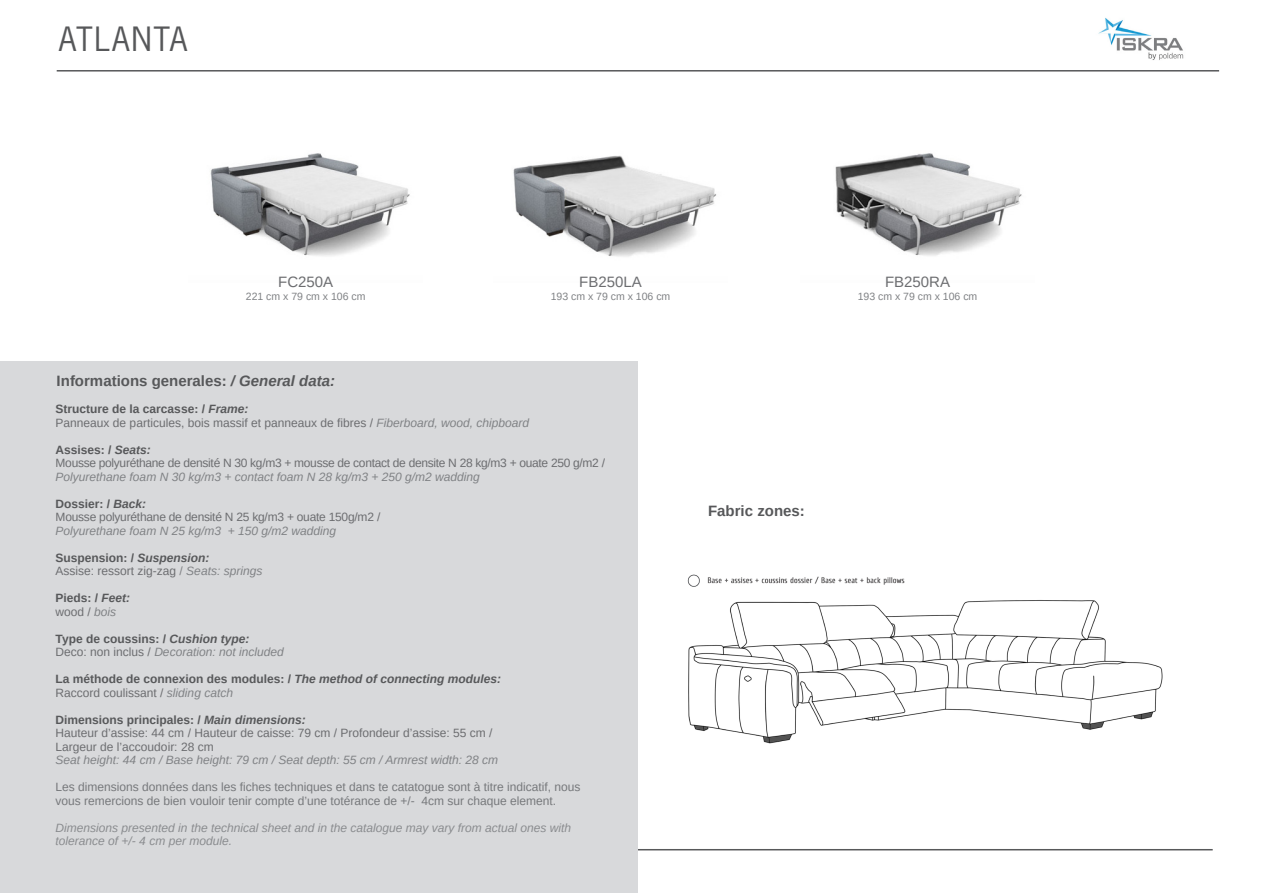
<style>
.page{position:relative;width:1263px;height:893px;background:#fff}
.page>*{position:absolute;margin:0;border:0;box-sizing:border-box;transform-origin:0 0}
.t1{font:31.5px "News Gothic Std";letter-spacing:.05em;color:#57585a}
.t2{font:700 15px "Arimo";color:#57585a}
.t3{font:15px "Arimo";color:#6c6d70}
.t4{font:12px "Arimo";color:#6c6d70}
.t5{font:700 12px "Arimo";color:#57585a}
.t6{font:12px/13.5px "Arimo";color:#76787b}
.t7{font:12px/13.5px "Arimo";letter-spacing:-.025em;color:#6c6d70}
.t8{font:italic 12px "Arimo";color:#808285}
.t9{font:italic 12px/13.5px "Arimo";color:#8a8c8f}
.t10{font:12px "Arimo";letter-spacing:-.02em;color:#6c6d70}
.t11{font:10.5px "Arimo";color:#808285}
.s1{font-style:italic}
.s2{font-style:italic;color:#808285}
.s3{color:#808285}
.s4{font-style:normal;color:#6c6d70}
</style>
<div class="page">
<hr style="left:50px;top:849px;width:1163px;height:1px;background:#57585a">
<hr style="left:57px;top:70px;width:1162px;height:2px;background:#57585a">
<img style="left:1098px;top:18px;width:86px;height:42px">
<div style="left:0;top:361px;width:638px;height:532px;background:#d8d9db"></div>
<img style="left:687px;top:574px;width:476px;height:170px">
<img style="left:210px;top:153px;width:200px;height:103px">
<img style="left:513px;top:155px;width:204px;height:102px">
<img style="left:835px;top:153px;width:187px;height:103px">
<h1 class="t1" style="left:59px;top:19px;width:130px">ATLANTA</h1>
<p class="t3" style="left:278px;top:273px;width:57px">FC250A</p>
<p class="t11" style="left:246px;top:290px;width:121px">221 cm x 79 cm x 106 cm</p>
<p class="t3" style="left:579px;top:273px;width:64px">FB250LA</p>
<p class="t11" style="left:551px;top:290px;width:121px">193 cm x 79 cm x 106 cm</p>
<p class="t2" style="left:57px;top:370px;width:280px">Informations generales: <span class="s1">/ General data:</span></p>
<p class="t5" style="left:56px;top:401px;width:194px">Structure de la carcasse: / <span class="s1">Frame:</span></p>
<p class="t4" style="left:56px;top:415px;width:475px">Panneaux de particules, bois massif et panneaux de fibres / <span class="s2">Fiberboard, wood, chipboard</span></p>
<p class="t5" style="left:56px;top:441px;width:97px">Assises: / <span class="s1">Seats:</span></p>
<p class="t7" style="left:56px;top:456px;width:551px">Mousse polyuréthane de densité N 30 kg/m3 + mousse de contact de densite N 28 kg/m3 + ouate 250 g/m2 /<br><span class="s2">Polyurethane foam N 30 kg/m3 + contact foam N 28 kg/m3 + 250 g/m2 wadding</span></p>
<p class="t5" style="left:56px;top:495px;width:92px">Dossier: / <span class="s1">Back:</span></p>
<p class="t10" style="left:56px;top:509px;width:326px">Mousse polyuréthane de densité N 25 kg/m3 + ouate 150g/m2 /</p>
<p class="t8" style="left:56px;top:522px;width:282px">Polyurethane foam N 25 kg/m3 + 150 g/m2 wadding</p>
<p class="t5" style="left:56px;top:549px;width:156px">Suspension: / <span class="s1">Suspension:</span></p>
<p class="t4" style="left:56px;top:563px;width:208px">Assise: ressort zig-zag <span class="s3">/</span> <span class="s2">Seats: springs</span></p>
<p class="t5" style="left:56px;top:590px;width:76px">Pieds: / <span class="s1">Feet:</span></p>
<p class="t4" style="left:56px;top:604px;width:62px">wood / <span class="s2">bois</span></p>
<p class="t5" style="left:56px;top:630px;width:195px">Type de coussins: / <span class="s1">Cushion type:</span></p>
<p class="t8" style="left:56px;top:644px;width:230px"><span class="s4">Deco: non inclus /</span> Decoration: not included</p>
<p class="t5" style="left:56px;top:671px;width:447px">La méthode de connexion des modules: / <span class="s1">The method of connecting modules:</span></p>
<p class="t4" style="left:56px;top:685px;width:179px">Raccord coulissant / <span class="s2">sliding catch</span></p>
<p class="t5" style="left:56px;top:711px;width:252px">Dimensions principales: / <span class="s1">Main dimensions:</span></p>
<p class="t4" style="left:56px;top:725px;width:438px">Hauteur d’assise: 44 cm / Hauteur de caisse: 79 cm / Profondeur d’assise: 55 cm /</p>
<p class="t4" style="left:56px;top:739px;width:160px">Largeur de l’accoudoir: 28 cm</p>
<p class="t8" style="left:56px;top:752px;width:444px">Seat height: 44 cm / Base height: 79 cm / Seat depth: 55 cm / Armrest width: 28 cm</p>
<p class="t6" style="left:56px;top:780px;width:526px">Les dimensions données dans les fiches techniques et dans te catatogue sont à titre indicatif, nous vous remercions de bien vouloir tenir compte d’une totérance de +/- 4cm sur chaque element.</p>
<p class="t9" style="left:56px;top:821px;width:517px">Dimensions presented in the technical sheet and in the catalogue may vary from actual ones with tolerance of +/- 4 cm per module.</p>
<p class="t2" style="left:708px;top:501px;width:98px">Fabric zones:</p>
<p class="t3" style="left:885px;top:273px;width:67px">FB250RA</p>
<p class="t11" style="left:858px;top:290px;width:121px">193 cm x 79 cm x 106 cm</p>
</div>
